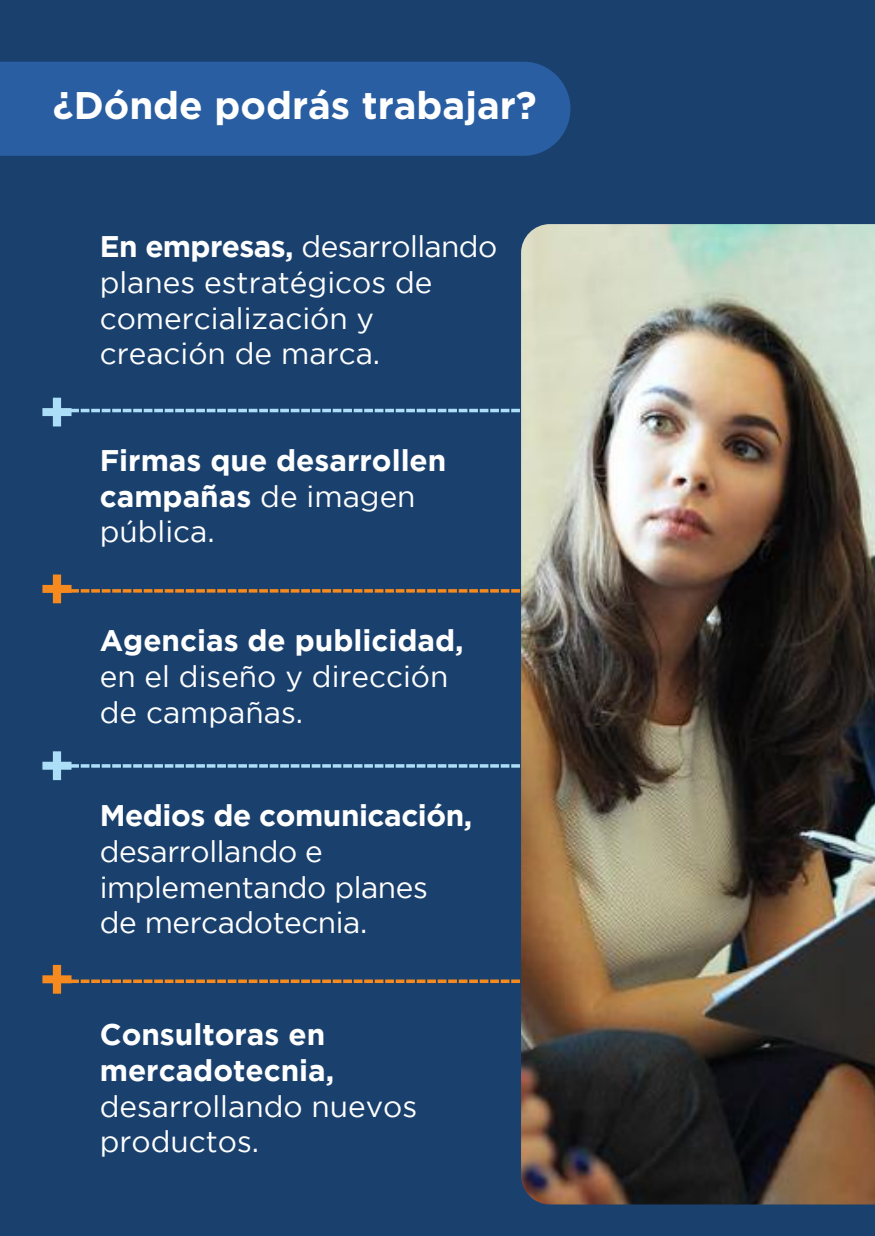
<style>
.page{position:relative;width:875px;height:1236px;background:#1a416e}
.page>*{position:absolute;margin:0;border:0;box-sizing:border-box;transform-origin:0 0}
.t1{font:700 57.75px "Gotham";color:#acdef7}
.t2{font:700 57.75px "Gotham";color:#f68a1f}
.t3{font:700 38.5px "Gotham";color:#fff}
.t4{font:29.75px/35.7px "Gotham";color:#fff}
.t5{font:700 29.75px/35.7px "Gotham";color:#fff}
.s1{font-weight:700}
.s2{font-weight:400}
</style>
<div class="page">
<svg style="left:61px;top:409px;width:459px;height:3px"></svg>
<svg style="left:61px;top:589px;width:459px;height:3px"></svg>
<svg style="left:61px;top:764px;width:459px;height:3px"></svg>
<svg style="left:61px;top:979px;width:459px;height:4px;background:#ba7634"></svg>
<div style="left:0;top:62px;width:570px;height:94px;background:#295fa2"></div>
<img style="left:521px;top:224px;width:354px;height:980px">
<p class="t3" style="left:53px;top:80px;width:486px">¿Dónde podrás trabajar?</p>
<h1 class="t1" style="left:38px;top:374px;width:38px">+</h1>
<h1 class="t2" style="left:38px;top:550px;width:38px">+</h1>
<h1 class="t1" style="left:38px;top:727px;width:38px">+</h1>
<h1 class="t2" style="left:38px;top:941px;width:38px">+</h1>
<p class="t4" style="left:100px;top:228px;width:399px"><span class="s1">En empresas,</span> desarrollando planes estratégicos de comercialización y creación de marca.</p>
<p class="t5" style="left:100px;top:442px;width:348px">Firmas que desarrollen campañas <span class="s2">de imagen pública.</span></p>
<p class="t5" style="left:100px;top:622px;width:365px">Agencias de publicidad,</p>
<p class="t4" style="left:100px;top:658px;width:350px">en el diseño y dirección de campañas.</p>
<p class="t5" style="left:100px;top:797px;width:374px">Medios de comunicación,</p>
<p class="t4" style="left:100px;top:833px;width:330px">desarrollando e implementando planes de mercadotecnia.</p>
<p class="t5" style="left:100px;top:1016px;width:236px">Consultoras en mercadotecnia,</p>
<p class="t4" style="left:100px;top:1087px;width:319px">desarrollando nuevos productos.</p>
</div>
